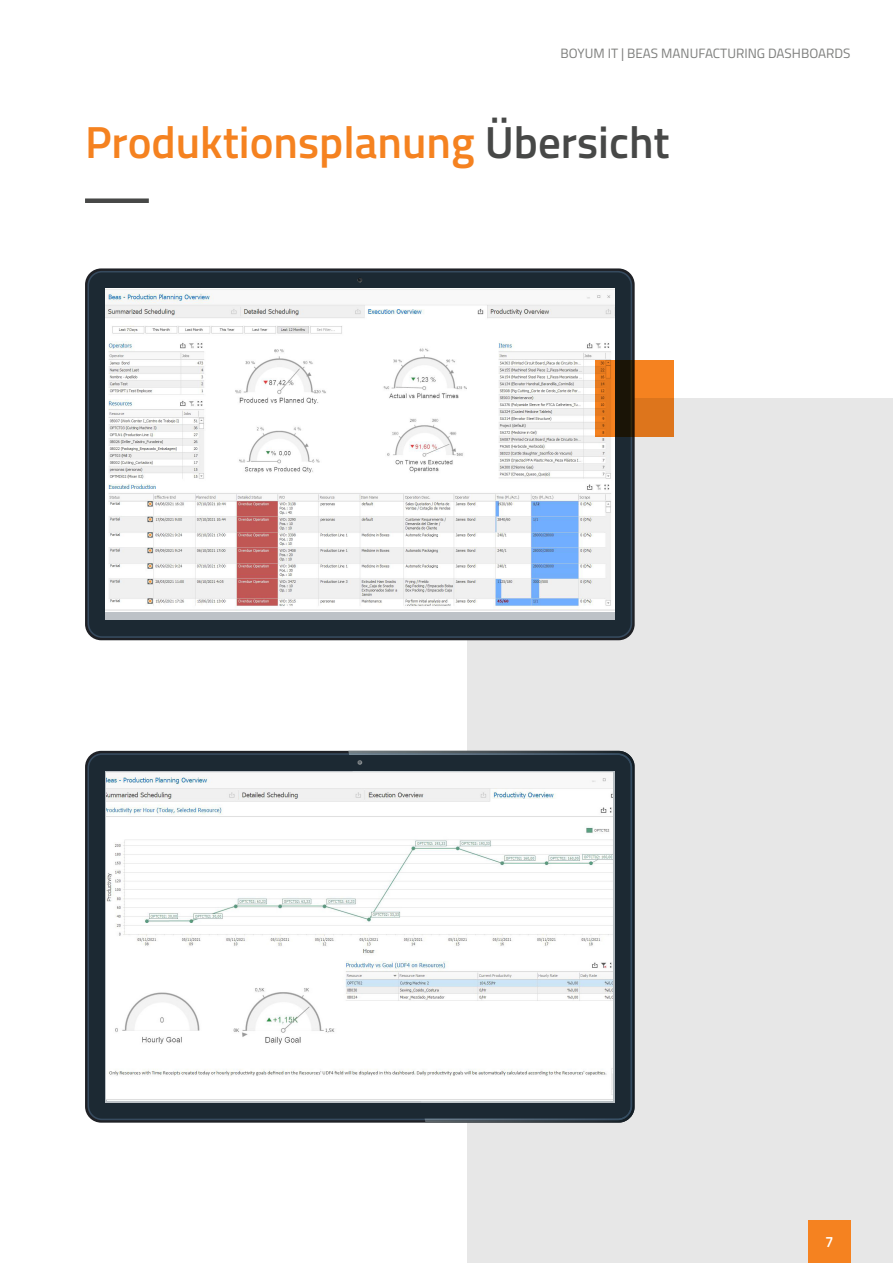
<style>
.page{position:relative;width:893px;height:1263px;background:#fff}
.page>*{position:absolute;margin:0;border:0;box-sizing:border-box;transform-origin:0 0}
.t1{font:600 45px "Titillium Web";color:#f58220}
.t2{font:600 15px "Titillium Web";color:#fff}
.t3{font:13.5px "Titillium Web";color:#7d7e7c}
.s1{color:#474847}
</style>
<div class="page">
<div style="left:468px;top:399px;width:425px;height:864px;background:#e7e7e7"></div>
<div style="left:808px;top:1220px;width:42px;height:43px;background:#f58220"></div>
<div style="left:85px;top:198px;width:64px;height:5px;background:#474847"></div>
<svg style="left:85px;top:268px;width:550px;height:372px"></svg>
<div style="left:89px;top:272px;width:542px;height:364px;background:#1c2933;border-radius:13px"></div>
<div style="left:105px;top:289px;width:509px;height:331px;background:#bdc2c7"></div>
<img style="left:105px;top:289px;width:509px;height:322px">
<svg style="left:357px;top:278px;width:5px;height:4px"></svg>
<div style="left:89px;top:755px;width:542px;height:363px;background:#1c2933;border-radius:13px"></div>
<svg style="left:349px;top:753px;width:283px;height:367px"></svg>
<svg style="left:357px;top:760px;width:5px;height:5px"></svg>
<img style="left:107px;top:773px;width:506px;height:326px">
<svg style="left:595px;top:360px;width:79px;height:77px"></svg>
<p class="t3" style="left:561px;top:43px;width:291px">BOYUM IT | BEAS MANUFACTURING DASHBOARDS</p>
<p class="t1" style="left:85px;top:109px;width:586px">Produktionsplanung <span class="s1">Übersicht</span></p>
<p class="t2" style="left:825px;top:1230px;width:10px">7</p>
</div>
